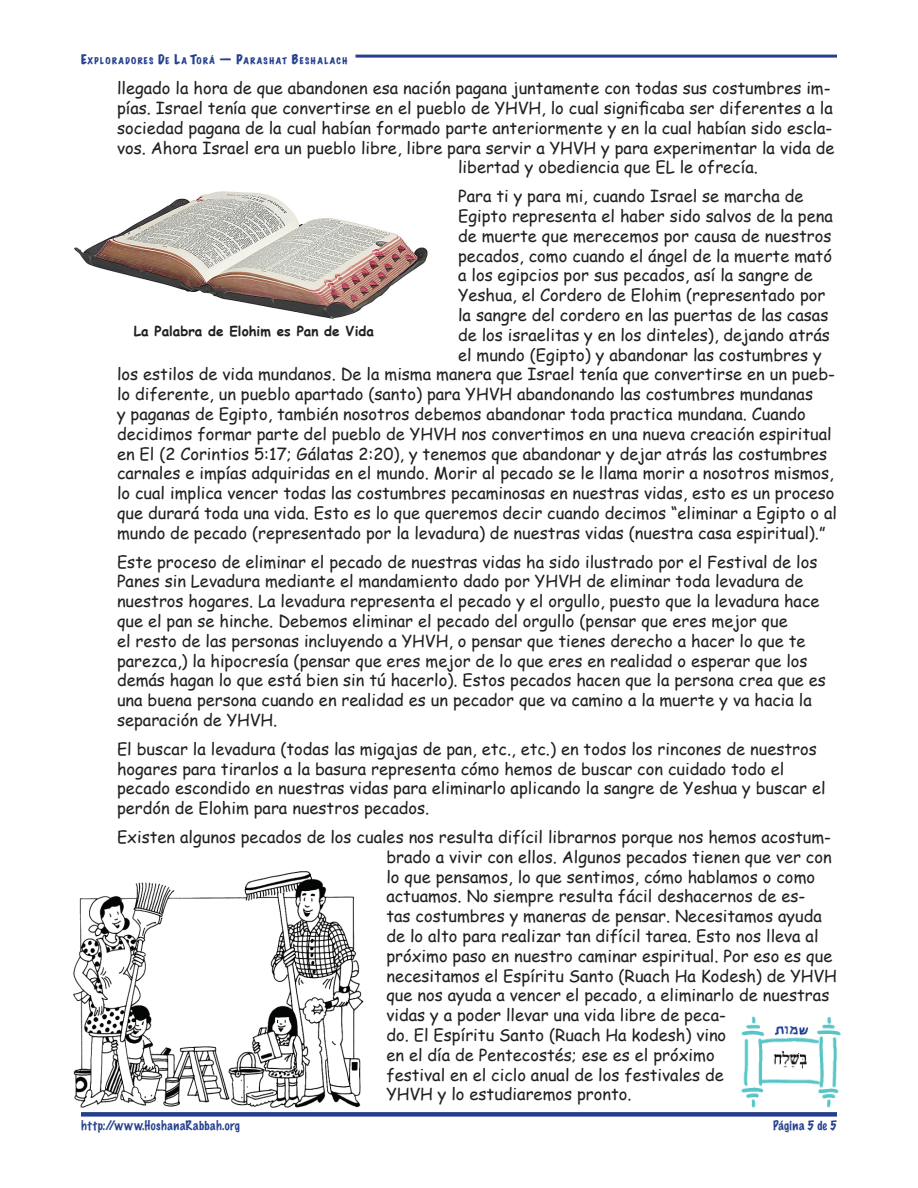
<style>
.page{position:relative;width:918px;height:1188px;background:#fff}
.page>*{position:absolute;margin:0;border:0;box-sizing:border-box;transform-origin:0 0}
.TE_indent_left_2p{font:16.5px/19.8px "Comic Sans MS";color:#231f20}
.TE_Caption{font:700 13.5px "Comic Sans MS";color:#231f20}
.t1{font:100 12px "Marker Felt";letter-spacing:.045em;color:#253f8e}
.t2{font:100 12px "Marker Felt";letter-spacing:.015em;color:#253f8e}
.t3{font:expanded 8.4px "Marker Felt";letter-spacing:.165em;color:#253f8e}
.s1{font-size:12px}
.s2{font-size:10.5px}
</style>
<div class="page">
<div style="left:81px;top:1112px;width:756px;height:5px;background:#253f8e"></div>
<hr style="left:356px;top:55px;width:481px;height:3px;background:#253f8e">
<img style="left:74px;top:191px;width:354px;height:128px">
<img style="left:73px;top:871px;width:291px;height:237px">
<img style="left:741px;top:1016px;width:100px;height:92px">
<p class="t3" style="left:81px;top:54px;width:268px"><span class="s1">E</span>XPLORADORES <span class="s1">D</span>E <span class="s1">L</span>A <span class="s1">T</span>OR<span class="s2">Á</span> <span class="s1">— P</span>ARASHAT <span class="s1">B</span>ESHALACH</p>
<p class="TE_indent_left_2p" style="left:117px;top:78px;width:715px">llegado la hora de que abandonen esa nación pagana juntamente con todas sus costumbres im-</p>
<p class="TE_indent_left_2p" style="left:117px;top:98px;width:717px">pías. Israel tenía que convertirse en el pueblo de YHVH, lo cual significaba ser diferentes a la</p>
<p class="TE_indent_left_2p" style="left:117px;top:117px;width:717px">sociedad pagana de la cual habían formado parte anteriormente y en la cual habían sido escla-</p>
<p class="TE_indent_left_2p" style="left:117px;top:137px;width:719px">vos. Ahora Israel era un pueblo libre, libre para servir a YHVH y para experimentar la vida de</p>
<p class="TE_indent_left_2p" style="left:458px;top:157px;width:301px">libertad y obediencia que EL le ofrecía.</p>
<p class="TE_indent_left_2p" style="left:458px;top:186px;width:347px">Para ti y para mi, cuando Israel se marcha de</p>
<p class="TE_indent_left_2p" style="left:458px;top:206px;width:376px">Egipto representa el haber sido salvos de la pena</p>
<p class="TE_indent_left_2p" style="left:458px;top:225px;width:375px">de muerte que merecemos por causa de nuestros</p>
<p class="TE_indent_left_2p" style="left:458px;top:245px;width:375px">pecados, como cuando el ángel de la muerte mató</p>
<p class="TE_indent_left_2p" style="left:458px;top:265px;width:356px">a los egipcios por sus pecados, así la sangre de</p>
<p class="TE_indent_left_2p" style="left:458px;top:285px;width:369px">Yeshua, el Cordero de Elohim (representado por</p>
<p class="TE_indent_left_2p" style="left:458px;top:305px;width:372px">la sangre del cordero en las puertas de las casas</p>
<p class="TE_indent_left_2p" style="left:458px;top:324px;width:373px">de los israelitas y en los dinteles), dejando atrás</p>
<p class="TE_indent_left_2p" style="left:458px;top:344px;width:365px">el mundo (Egipto) y abandonar las costumbres y</p>
<p class="TE_indent_left_2p" style="left:117px;top:364px;width:719px">los estilos de vida mundanos. De la misma manera que Israel tenía que convertirse en un pueb-</p>
<p class="TE_indent_left_2p" style="left:117px;top:384px;width:698px">lo diferente, un pueblo apartado (santo) para YHVH abandonando las costumbres mundanas</p>
<p class="TE_indent_left_2p" style="left:117px;top:404px;width:690px">y paganas de Egipto, también nosotros debemos abandonar toda practica mundana. Cuando</p>
<p class="TE_indent_left_2p" style="left:117px;top:423px;width:716px">decidimos formar parte del pueblo de YHVH nos convertimos en una nueva creación espiritual</p>
<p class="TE_indent_left_2p" style="left:117px;top:443px;width:712px">en El (2 Corintios 5:17; Gálatas 2:20), y tenemos que abandonar y dejar atrás las costumbres</p>
<p class="TE_indent_left_2p" style="left:117px;top:463px;width:718px">carnales e impías adquiridas en el mundo. Morir al pecado se le llama morir a nosotros mismos,</p>
<p class="TE_indent_left_2p" style="left:117px;top:483px;width:719px">lo cual implica vencer todas las costumbres pecaminosas en nuestras vidas, esto es un proceso</p>
<p class="TE_indent_left_2p" style="left:117px;top:503px;width:721px">que durará toda una vida. Esto es lo que queremos decir cuando decimos “eliminar a Egipto o al</p>
<p class="TE_indent_left_2p" style="left:117px;top:522px;width:710px">mundo de pecado (representado por la levadura) de nuestras vidas (nuestra casa espiritual).”</p>
<p class="TE_indent_left_2p" style="left:117px;top:551px;width:711px">Este proceso de eliminar el pecado de nuestras vidas ha sido ilustrado por el Festival de los Panes sin Levadura mediante el mandamiento dado por YHVH de eliminar toda levadura de nuestros hogares. La levadura representa el pecado y el orgullo, puesto que la levadura hace que el pan se hinche. Debemos eliminar el pecado del orgullo (pensar que eres mejor que<br>el resto de las personas incluyendo a YHVH, o pensar que tienes derecho a hacer lo que te parezca,) la hipocresía (pensar que eres mejor de lo que eres en realidad o esperar que los demás hagan lo que está bien sin tú hacerlo). Estos pecados hacen que la persona crea que es una buena persona cuando en realidad es un pecador que va camino a la muerte y va hacia la separación de YHVH.</p>
<p class="TE_indent_left_2p" style="left:117px;top:738px;width:710px">El buscar la levadura (todas las migajas de pan, etc., etc.) en todos los rincones de nuestros hogares para tirarlos a la basura representa cómo hemos de buscar con cuidado todo el pecado escondido en nuestras vidas para eliminarlo aplicando la sangre de Yeshua y buscar el perdón de Elohim para nuestros pecados.</p>
<p class="TE_indent_left_2p" style="left:386px;top:827px;width:452px;text-indent:-269px">Existen algunos pecados de los cuales nos resulta difícil librarnos porque nos hemos acostum&shy;brado a vivir con ellos. Algunos pecados tienen que ver con lo que pensamos, lo que sentimos, cómo hablamos o como actuamos. No siempre resulta fácil deshacernos de es-<br>tas costumbres y maneras de pensar. Necesitamos ayuda de lo alto para realizar tan difícil tarea. Esto nos lleva al próximo paso en nuestro caminar espiritual. Por eso es que necesitamos el Espíritu Santo (Ruach Ha Kodesh) de YHVH que nos ayuda a vencer el pecado, a eliminarlo de nuestras vidas y a poder llevar una vida libre de peca-<br>do. El Espíritu Santo (Ruach Ha kodesh) vino<br>en el día de Pentecostés; ese es el próximo<br>festival en el ciclo anual de los festivales de<br>YHVH y lo estudiaremos pronto.</p>
<p class="TE_Caption" style="left:134px;top:321px;width:242px">La Palabra de Elohim es Pan de Vida</p>
<p class="t1" style="left:81px;top:1117px;width:161px">http://www.HoshanaRabbah.org</p>
<p class="t2" style="left:773px;top:1117px;width:65px">Página 5 de 5</p>
</div>
